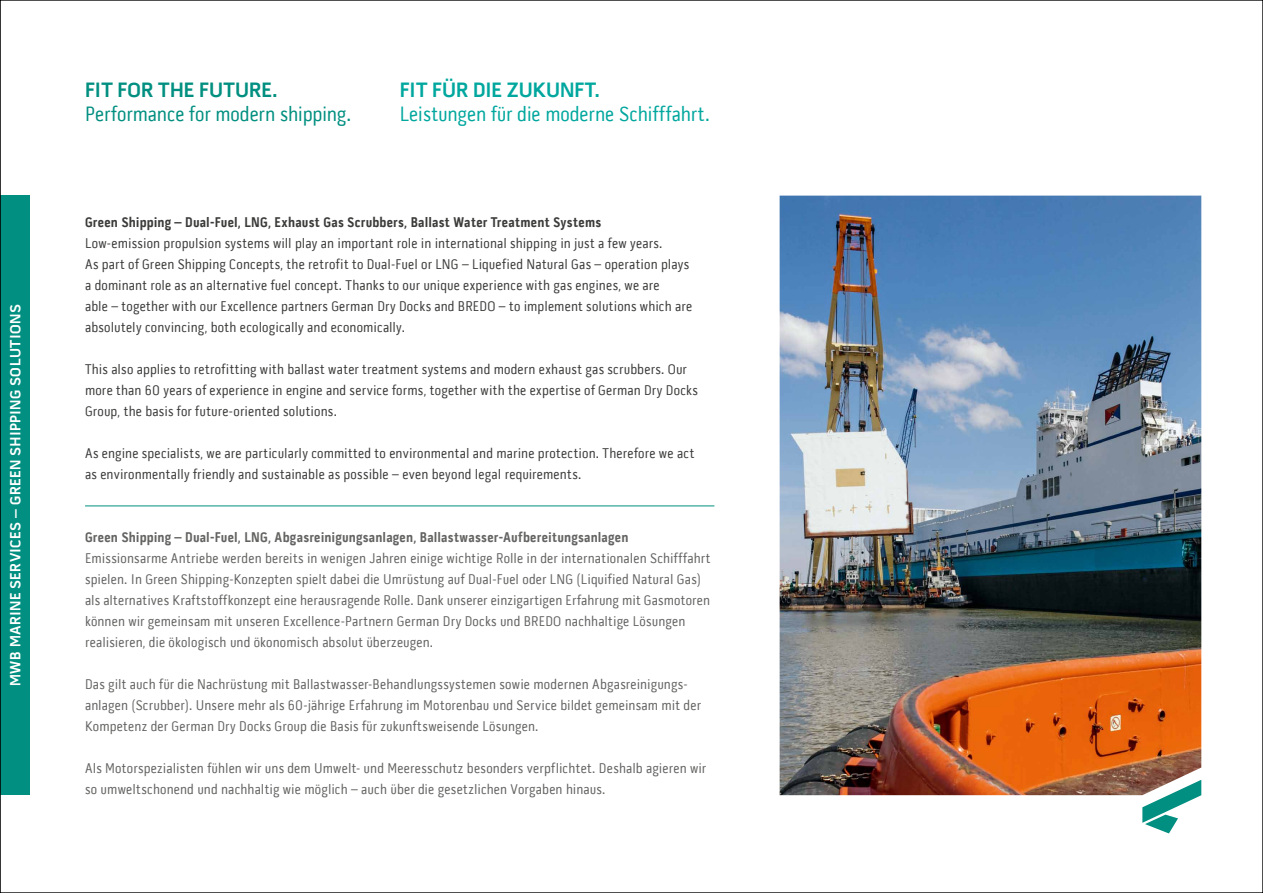
<style>
.page{position:relative;width:1263px;height:893px;background:#fff}
.page>*{position:absolute;margin:0;border:0;box-sizing:border-box;transform-origin:0 0}
.t1{font:21px "Pill Gothic 300 mg";color:#00a79e}
.t2{font:21px "Pill Gothic 300 mg";letter-spacing:-.005em;color:#008f80}
.t3{font:700 21px "Pill Gothic 600 mg";letter-spacing:-.005em;color:#00a79e}
.t4{font:700 21px "Pill Gothic 600 mg";letter-spacing:.005em;color:#008f80}
.t5{font:700 15px "Pill Gothic 600 mg";letter-spacing:.03em;color:#fff}
.t6{font:14.25px/21px "Pill Gothic 300 mg";letter-spacing:.015em;color:#636362}
.t7{font:14.25px/21px "Pill Gothic 300 mg";letter-spacing:.015em;color:#3b3b3a}
.t8{font:700 14.25px "Pill Gothic 300 mg";letter-spacing:.015em;color:#636362}
.t9{font:700 14.25px "Pill Gothic 300 mg";letter-spacing:.015em;color:#3b3b3a}
</style>
<div class="page">
<svg style="left:1142px;top:795px;width:59px;height:38px"></svg>
<div style="left:0;top:196px;width:30px;height:599px;background:#008f80"></div>
<hr style="left:85px;top:506px;width:629px;height:1px;background:#008f80">
<img style="left:780px;top:196px;width:421px;height:599px">
<svg style="left:0;top:0;width:1px;height:893px"></svg>
<p class="t5" style="left:6px;top:686px;width:383px;rotate:-90deg">MWB MARINE SERVICES – GREEN SHIPPING SOLUTIONS</p>
<h1 class="t4" style="left:85px;top:77px;width:86px">FIT FOR THE</h1>
<h1 class="t4" style="left:199px;top:77px;width:80px">FUTURE.</h1>
<h1 class="t2" style="left:85px;top:101px;width:268px">Performance for modern shipping.</h1>
<h1 class="t3" style="left:400px;top:77px;width:201px">FIT FÜR DIE ZUKUNFT.</h1>
<h1 class="t1" style="left:400px;top:101px;width:312px">Leistungen für die moderne Schifffahrt.</h1>
<p class="t9" style="left:85px;top:214px;width:518px">Green Shipping – Dual-Fuel, LNG, Exhaust Gas Scrubbers, Ballast Water Treatment Systems</p>
<p class="t7" style="left:85px;top:233px;width:609px">Low-emission propulsion systems will play an important role in international shipping in just a few years.<br>As part of Green Shipping Concepts, the retrofit to Dual-Fuel or LNG – Liquefied Natural Gas – operation plays a dominant role as an alternative fuel concept. Thanks to our unique experience with gas engines, we are<br>able – together with our Excellence partners German Dry Docks and BREDO – to implement solutions which are absolutely convincing, both ecologically and economically.</p>
<p class="t7" style="left:85px;top:359px;width:614px">This also applies to retrofitting with ballast water treatment systems and modern exhaust gas scrubbers. Our more than 60 years of experience in engine and service forms, together with the expertise of German Dry Docks<br>Group, the basis for future-oriented solutions.</p>
<p class="t7" style="left:85px;top:443px;width:611px">As engine specialists, we are particularly committed to environmental and marine protection. Therefore we act as environmentally friendly and sustainable as possible – even beyond legal requirements.</p>
<p class="t8" style="left:85px;top:529px;width:545px">Green Shipping – Dual-Fuel, LNG, Abgasreinigungsanlagen, Ballastwasser-Aufbereitungsanlagen</p>
<p class="t6" style="left:85px;top:548px;width:627px">Emissionsarme Antriebe werden bereits in wenigen Jahren einige wichtige Rolle in der internationalen Schifffahrt spielen. In Green Shipping-Konzepten spielt dabei die Umrüstung auf Dual-Fuel oder LNG (Liquified Natural Gas) als alternatives Kraftstoffkonzept eine herausragende Rolle. Dank unserer einzigartigen Erfahrung mit Gasmotoren können wir gemeinsam mit unseren Excellence-Partnern German Dry Docks und BREDO nachhaltige Lösungen realisieren, die ökologisch und ökonomisch absolut überzeugen.</p>
<p class="t6" style="left:85px;top:674px;width:617px">Das gilt auch für die Nachrüstung mit Ballastwasser-Behandlungssystemen sowie modernen Abgasreinigungs&shy;anlagen (Scrubber). Unsere mehr als 60-jährige Erfahrung im Motorenbau und Service bildet gemeinsam mit der<br>Kompetenz der German Dry Docks Group die Basis für zukunftsweisende Lösungen.</p>
<p class="t6" style="left:85px;top:758px;width:623px">Als Motorspezialisten fühlen wir uns dem Umwelt- und Meeresschutz besonders verpflichtet. Deshalb agieren wir so umweltschonend und nachhaltig wie möglich – auch über die gesetzlichen Vorgaben hinaus.</p>
</div>
